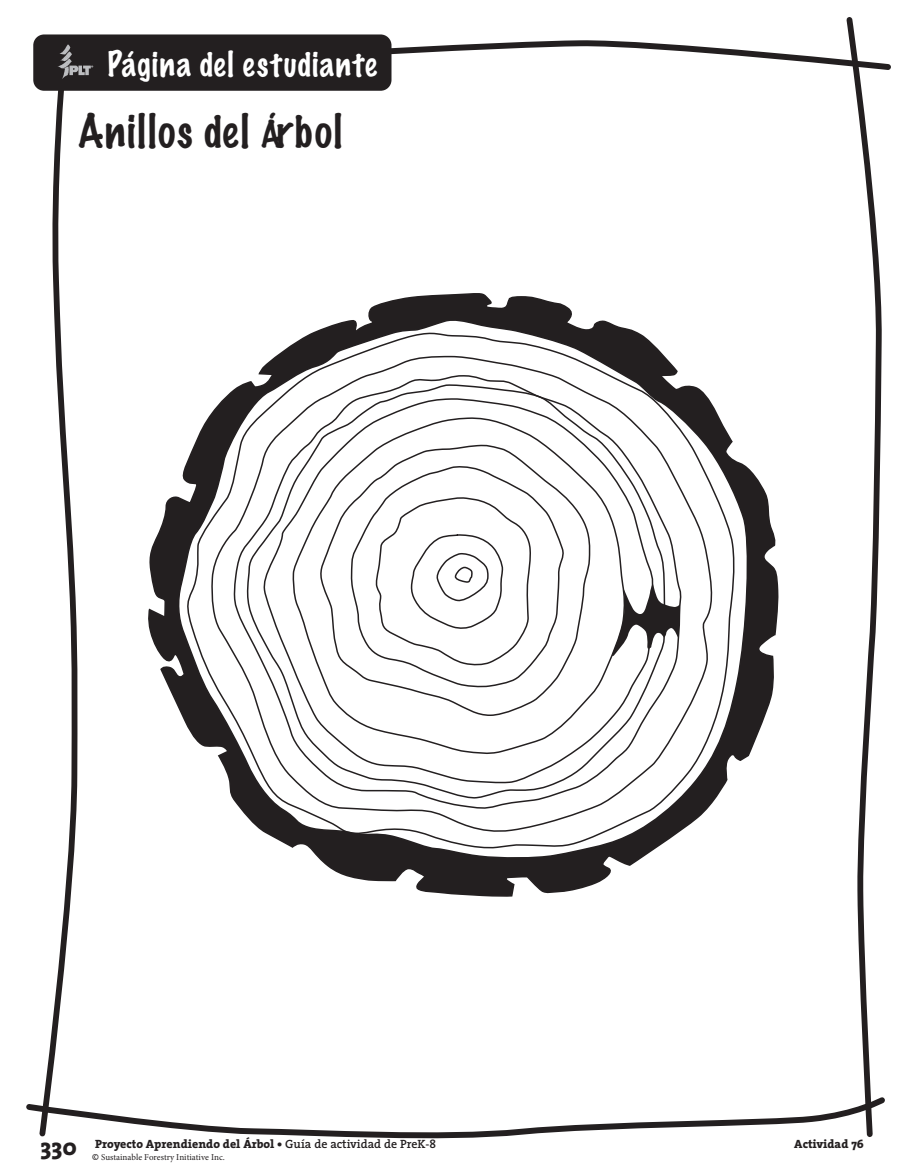
<style>
.page{position:relative;width:918px;height:1175px;background:#fff}
.page>*{position:absolute;margin:0;border:0;box-sizing:border-box;transform-origin:0 0}
.t1{font:100 42px "Marker Felt";letter-spacing:.045em;color:#231f20}
.t2{font:100 31.5px "Marker Felt";letter-spacing:.045em;color:#fff}
.t3{font:800 12px "The Serif";color:#231f20}
.t4{font:9px "Minion Pro";color:#231f20}
.s1{font-size:24px}
.s2{font-weight:600}
.s3{font-family:"The Mix"}
</style>
<div class="page">
<svg style="left:383px;top:36px;width:508px;height:55px"></svg>
<svg style="left:26px;top:1097px;width:859px;height:41px"></svg>
<svg style="left:37px;top:90px;width:43px;height:1048px"></svg>
<svg style="left:844px;top:17px;width:39px;height:1121px"></svg>
<svg style="left:148px;top:293px;width:630px;height:603px"></svg>
<svg style="left:610px;top:583px;width:70px;height:74px"></svg>
<div style="left:33px;top:34px;width:358px;height:57px;background:#231f20;border-radius:11px"></div>
<img style="left:58px;top:44px;width:36px;height:35px">
<h2 class="t2" style="left:108px;top:42px;width:271px">Página del estudiante</h2>
<h1 class="t1" style="left:78px;top:102px;width:266px">Anillos del Árbol</h1>
<p class="t3" style="left:40px;top:1139px;width:397px"><span class="s1">330</span> Proyecto Aprendiendo del Árbol • <span class="s2">Guía de actividad de PreK-8</span></p>
<p class="t4" style="left:92px;top:1151px;width:134px"><span class="s3">©</span> Sustainable Forestry Initiative Inc.</p>
<p class="t3" style="left:794px;top:1139px;width:71px">Actividad 76</p>
</div>
